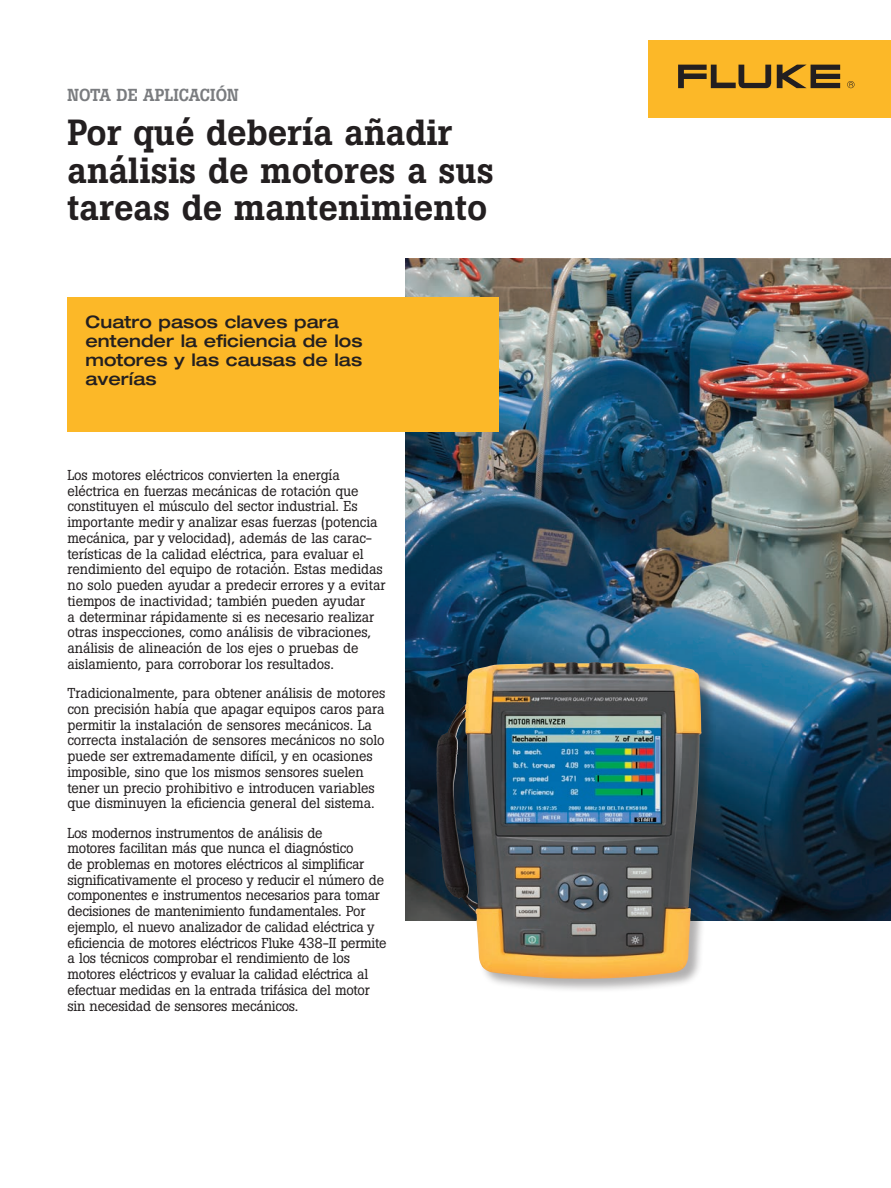
<style>
.page{position:relative;width:891px;height:1188px;background:#fff}
.page>*{position:absolute;margin:0;border:0;box-sizing:border-box;transform-origin:0 0}
.t1{font:500 36px/37.5px "Boton Pro";color:#231f20}
.t2{font:500 expanded 17.25px/18.8px "Helvetica Neue LT Pro";color:#231f20}
.t3{font:500 17.25px "Boton Pro";color:#7a7c7f}
.t4{font:14.25px/15.8px "Boton Pro";letter-spacing:-.005em;color:#231f20}
</style>
<div class="page">
<img style="left:405px;top:259px;width:486px;height:662px">
<div style="left:648px;top:40px;width:243px;height:78px;background:#fcb828"></div>
<svg style="left:777px;top:65px;width:63px;height:23px"></svg>
<svg style="left:678px;top:65px;width:93px;height:23px"></svg>
<svg style="left:847px;top:81px;width:8px;height:7px"></svg>
<div style="left:68px;top:297px;width:431px;height:135px;background:#fcb828"></div>
<div style="left:436px;top:662px;width:280px;height:331px;background:#231f20;opacity:.35"></div>
<img style="left:436px;top:662px;width:172px;height:317px">
<p class="t3" style="left:68px;top:84px;width:173px">NOTA DE APLICACIÓN</p>
<h1 class="t1" style="left:68px;top:114px;width:428px">Por qué debería añadir análisis de motores a sus tareas de mantenimiento</h1>
<p class="t2" style="left:86px;top:312px;width:279px">Cuatro pasos claves para entender la eficiencia de los motores y las causas de las averías</p>
<p class="t4" style="left:68px;top:467px;width:319px">Los motores eléctricos convierten la energía eléctrica en fuerzas mecánicas de rotación que constituyen el músculo del sector industrial. Es importante medir y analizar esas fuerzas (potencia mecánica, par y velocidad), además de las carac&shy;terísticas de la calidad eléctrica, para evaluar el rendimiento del equipo de rotación. Estas medidas no solo pueden ayudar a predecir errores y a evitar tiempos de inactividad; también pueden ayudar<br>a determinar rápidamente si es necesario realizar otras inspecciones, como análisis de vibraciones, análisis de alineación de los ejes o pruebas de aislamiento, para corroborar los resultados.</p>
<p class="t4" style="left:68px;top:685px;width:319px">Tradicionalmente, para obtener análisis de motores con precisión había que apagar equipos caros para permitir la instalación de sensores mecánicos. La correcta instalación de sensores mecánicos no solo puede ser extremadamente difícil, y en ocasiones imposible, sino que los mismos sensores suelen tener un precio prohibitivo e introducen variables que disminuyen la eficiencia general del sistema.</p>
<p class="t4" style="left:68px;top:825px;width:320px">Los modernos instrumentos de análisis de<br>motores facilitan más que nunca el diagnóstico<br>de problemas en motores eléctricos al simplificar significativamente el proceso y reducir el número de componentes e instrumentos necesarios para tomar decisiones de mantenimiento fundamentales. Por ejemplo, el nuevo analizador de calidad eléctrica y eficiencia de motores eléctricos Fluke 438-II permite a los técnicos comprobar el rendimiento de los motores eléctricos y evaluar la calidad eléctrica al efectuar medidas en la entrada trifásica del motor sin necesidad de sensores mecánicos.</p>
</div>
